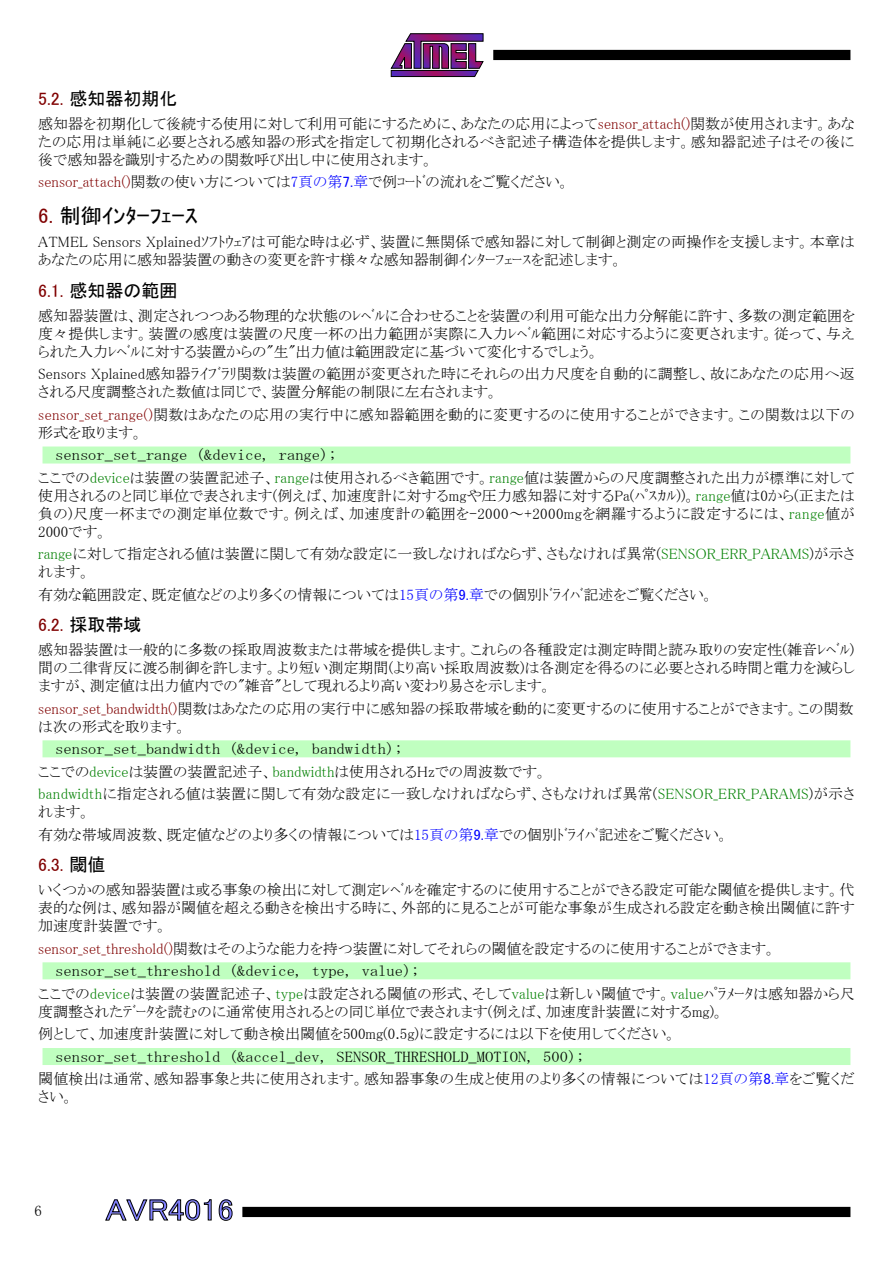
<style>
.page{position:relative;width:893px;height:1263px;background:#fff}
.page>*{position:absolute;margin:0;border:0;box-sizing:border-box;transform-origin:0 0}
.t1{font:30px "MS P Gothic";color:#8080ff;scale:1.1 1}
.t2{font:21px "MS P Gothic";color:#000}
.t3{font:18px "MS P Gothic";color:#000}
.t4{font:18px "MS P Gothic";color:#800000}
.t5{font:15px/18px "MS P Mincho";color:#000}
.t6{font:15px "MS Mincho";color:#000;scale:1.1 1}
.s1{color:#800000}
.s2{color:#00f}
.s3{font-family:"MS P Gothic";color:#00f}
.s4{color:#008000}
.s5{color:#000}
</style>
<div class="page">
<svg style="left:390px;top:33px;width:94px;height:44px"></svg>
<div style="left:493px;top:50px;width:357px;height:10px;background:#000"></div>
<div style="left:242px;top:1207px;width:608px;height:10px;background:#000"></div>
<svg style="left:105px;top:1199px;width:107px;height:22px"></svg>
<svg style="left:219px;top:1199px;width:13px;height:22px"></svg>
<div style="left:43px;top:446px;width:807px;height:17px;background:#c0ffc0"></div>
<div style="left:43px;top:740px;width:807px;height:17px;background:#c0ffc0"></div>
<div style="left:43px;top:962px;width:807px;height:17px;background:#c0ffc0"></div>
<div style="left:43px;top:1048px;width:807px;height:17px;background:#c0ffc0"></div>
<p class="t3" style="left:38px;top:89px;width:141px"><span class="s1">5.2.</span> 感知器初期化</p>
<p class="t5" style="left:38px;top:114px;width:818px;text-align:justify">感知器を初期化して後続する使用に対して利用可能にするために、あなたの応用によって<span class="s1">sensor_attach()</span>関数が使用されます。あなたの応用は単純に必要とされる感知器の形式を指定して初期化されるべき記述子構造体を提供します。感知器記述子はその後に後で感知器を識別するための関数呼び出し中に使用されます。</p>
<p class="t5" style="left:38px;top:173px;width:533px"><span class="s1">sensor_attach()</span>関数の使い方については<span class="s2">7頁の第</span><span class="s3">7.</span><span class="s2">章</span>で例ｺｰﾄﾞの流れをご覧ください。</p>
<h2 class="t2" style="left:38px;top:205px;width:161px"><span class="s1">6.</span> 制御ｲﾝﾀｰﾌｪｰｽ</h2>
<p class="t5" style="left:38px;top:233px;width:818px">ATMEL Sensors Xplainedｿﾌﾄｳｪｱは可能な時は必ず、装置に無関係で感知器に対して制御と測定の両操作を支援します。本章はあなたの応用に感知器装置の動きの変更を許す様々な感知器制御ｲﾝﾀｰﾌｪｰｽを記述します。</p>
<p class="t3" style="left:38px;top:281px;width:141px"><span class="s1">6.1.</span> 感知器の範囲</p>
<p class="t5" style="left:38px;top:306px;width:818px;text-align:justify">感知器装置は、測定されつつある物理的な状態のﾚﾍﾞﾙに合わせることを装置の利用可能な出力分解能に許す、多数の測定範囲を度々提供します。装置の感度は装置の尺度一杯の出力範囲が実際に入力ﾚﾍﾞﾙ範囲に対応するように変更されます。従って、与えられた入力ﾚﾍﾞﾙに対する装置からの"生"出力値は範囲設定に基づいて変化するでしょう。</p>
<p class="t5" style="left:38px;top:365px;width:818px">Sensors Xplained感知器ﾗｲﾌﾞﾗﾘ関数は装置の範囲が変更された時にそれらの出力尺度を自動的に調整し、故にあなたの応用へ返される尺度調整された数値は同じで、装置分解能の制限に左右されます。</p>
<p class="t5" style="left:38px;top:405px;width:818px"><span class="s1">sensor_set_range()</span>関数はあなたの応用の実行中に感知器範囲を動的に変更するのに使用することができます。この関数は以下の形式を取ります。</p>
<p class="t6" style="left:55px;top:447px;width:257px">sensor_set_range (&amp;device, range);</p>
<p class="t5" style="left:38px;top:468px;width:818px;text-align:justify">ここでの<span class="s4">device</span>は装置の装置記述子、<span class="s4">range</span>は使用されるべき範囲です。<span class="s4">range</span>値は装置からの尺度調整された出力が標準に対して使用されるのと同じ単位で表されます(例えば、加速度計に対するmgや圧力感知器に対するPa(ﾊﾟｽｶﾙ))。<span class="s4">range</span>値は0から(正または負の)尺度一杯までの測定単位数です。例えば、加速度計の範囲を-2000～+2000mgを網羅するように設定するには、<span class="s4">range</span>値が2000です。</p>
<p class="t5" style="left:38px;top:545px;width:818px"><span class="s4">range</span>に対して指定される値は装置に関して有効な設定に一致しなければならず、さもなければ異常(<span class="s4">SENSOR_ERR_PARAMS</span>)が示されます。</p>
<p class="t5" style="left:38px;top:585px;width:677px">有効な範囲設定、既定値などのより多くの情報については<span class="s2">15頁の第</span><span class="s3">9.</span><span class="s2">章</span>での個別ﾄﾞﾗｲﾊﾞ記述をご覧ください。</p>
<p class="t4" style="left:38px;top:616px;width:105px">6.2. <span class="s5">採取帯域</span></p>
<p class="t5" style="left:38px;top:641px;width:818px;text-align:justify">感知器装置は一般的に多数の採取周波数または帯域を提供します。これらの各種設定は測定時間と読み取りの安定性(雑音ﾚﾍﾞﾙ)間の二律背反に渡る制御を許します。より短い測定期間(より高い採取周波数)は各測定を得るのに必要とされる時間と電力を減らしますが、測定値は出力値内での"雑音"として現れるより高い変わり易さを示します。</p>
<p class="t5" style="left:38px;top:699px;width:817px"><span class="s1">sensor_set_bandwidth()</span>関数はあなたの応用の実行中に感知器の採取帯域を動的に変更するのに使用することができます。この関数は次の形式を取ります。</p>
<p class="t6" style="left:55px;top:741px;width:317px">sensor_set_bandwidth (&amp;device, bandwidth);</p>
<p class="t5" style="left:38px;top:760px;width:818px;line-height:22.5px">ここでの<span class="s4">device</span>は装置の装置記述子、<span class="s4">bandwidth</span>は使用されるHzでの周波数です。<br><span class="s4">bandwidth</span>に指定される値は装置に関して有効な設定に一致しなければならず、さもなければ異常(<span class="s4">SENSOR_ERR_PARAMS</span>)が示さ</p>
<p class="t5" style="left:38px;top:801px;width:692px;line-height:22.5px">れます。<br>有効な帯域周波数、既定値などのより多くの情報については<span class="s2">15頁の第</span><span class="s3">9.</span><span class="s2">章</span>での個別ﾄﾞﾗｲﾊﾞ記述をご覧ください。</p>
<p class="t4" style="left:38px;top:856px;width:69px">6.3. <span class="s5">閾値</span></p>
<p class="t5" style="left:38px;top:881px;width:818px;text-align:justify">いくつかの感知器装置は或る事象の検出に対して測定ﾚﾍﾞﾙを確定するのに使用することができる設定可能な閾値を提供します。代表的な例は、感知器が閾値を超える動きを検出する時に、外部的に見ることが可能な事象が生成される設定を動き検出閾値に許す加速度計装置です。</p>
<p class="t5" style="left:38px;top:939px;width:739px"><span class="s1">sensor_set_threshold()</span>関数はそのような能力を持つ装置に対してそれらの閾値を設定するのに使用することができます。</p>
<p class="t6" style="left:55px;top:963px;width:333px">sensor_set_threshold (&amp;device, type, value);</p>
<p class="t5" style="left:38px;top:984px;width:818px">ここでの<span class="s4">device</span>は装置の装置記述子、<span class="s4">type</span>は設定される閾値の形式、そして<span class="s4">value</span>は新しい閾値です。<span class="s4">value</span>ﾊﾟﾗﾒｰﾀは感知器から尺度調整されたﾃﾞｰﾀを読むのに通常使用されるとの同じ単位で表されます(例えば、加速度計装置に対するmg)。</p>
<p class="t5" style="left:38px;top:1025px;width:640px">例として、加速度計装置に対して動き検出閾値を500mg(0.5g)に設定するには以下を使用してください。</p>
<p class="t6" style="left:55px;top:1049px;width:483px">sensor_set_threshold (&amp;accel_dev, SENSOR_THRESHOLD_MOTION, 500);</p>
<p class="t5" style="left:38px;top:1070px;width:818px">閾値検出は通常、感知器事象と共に使用されます。感知器事象の生成と使用のより多くの情報については<span class="s2">12頁の第</span><span class="s3">8.</span><span class="s2">章</span>をご覧ください。</p>
<p class="t5" style="left:35px;top:1202px;width:9px">6</p>
<h1 class="t1" style="left:105px;top:1195px;width:118px">AVR4016</h1>
</div>
